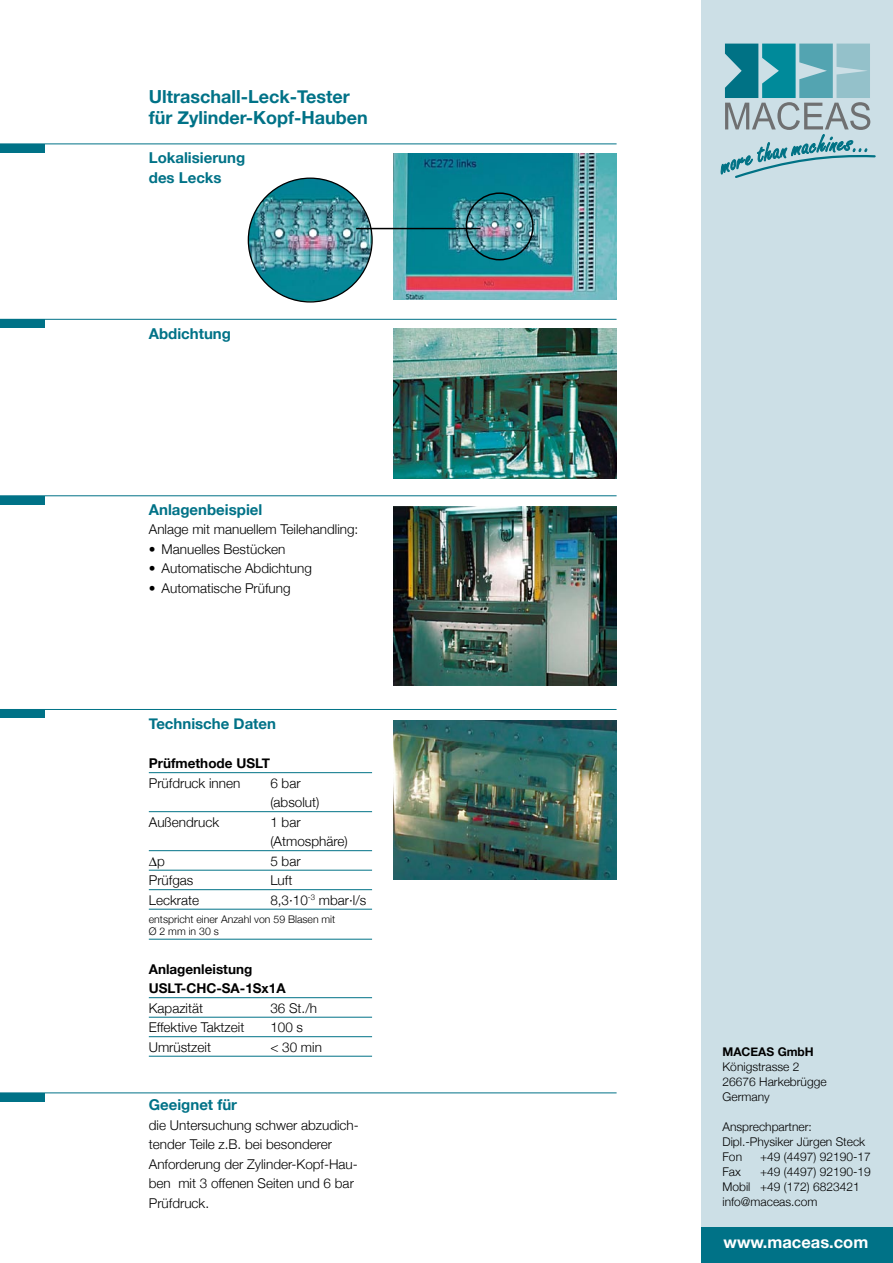
<style>
.page{position:relative;width:893px;height:1263px;background:#fff}
.page>*{position:absolute;margin:0;border:0;box-sizing:border-box;transform-origin:0 0}
.t1{font:700 18px/21.6px "Helvetica Neue";color:#007287}
.t2{font:700 16.5px "Helvetica Neue";color:#fff}
.t3{font:700 15px/19.5px "Helvetica Neue";color:#007287}
.t4{font:300 13.5px/19.5px "Helvetica Neue";color:#000}
.t5{font:700 13.5px/19.5px "Helvetica Neue";color:#000}
.t6{font:300 12px/15px "Helvetica Neue";color:#000}
.t7{font:700 12px "Helvetica Neue";color:#000}
.t8{font:300 10.5px/12px "Helvetica Neue";color:#000}
</style>
<div class="page">
<div style="left:702px;top:0;width:191px;height:1263px;background:#ccdfe6"></div>
<img style="left:393px;top:328px;width:224px;height:151px">
<div style="left:0;top:144px;width:45px;height:8px;background:#007287"></div>
<hr style="left:0;top:144px;width:617px;height:1px;background:#007287">
<div style="left:0;top:319px;width:45px;height:9px;background:#007287"></div>
<hr style="left:0;top:319px;width:617px;height:1px;background:#007287">
<div style="left:0;top:496px;width:45px;height:8px;background:#007287"></div>
<hr style="left:0;top:495px;width:617px;height:1px;background:#007287">
<div style="left:0;top:709px;width:45px;height:9px;background:#007287"></div>
<hr style="left:0;top:709px;width:617px;height:1px;background:#007287">
<img style="left:393px;top:720px;width:224px;height:159px">
<img style="left:393px;top:153px;width:224px;height:147px">
<div style="left:702px;top:1227px;width:191px;height:36px;background:#007287"></div>
<img style="left:248px;top:178px;width:124px;height:124px;border-radius:62px">
<div style="left:466px;top:192px;width:68px;height:68px;border:2px solid #000;border-radius:50%"></div>
<hr style="left:356px;top:228px;width:124px;height:1px;background:#000">
<img style="left:393px;top:507px;width:224px;height:178px">
<div style="left:0;top:1093px;width:45px;height:8px;background:#007287"></div>
<hr style="left:0;top:1092px;width:617px;height:1px;background:#007287">
<svg style="left:720px;top:44px;width:156px;height:134px"></svg>
<hr style="left:149px;top:772px;width:223px;height:1px;background:#007287">
<hr style="left:149px;top:811px;width:223px;height:1px;background:#007287">
<hr style="left:149px;top:850px;width:223px;height:1px;background:#007287">
<hr style="left:149px;top:870px;width:223px;height:1px;background:#007287">
<hr style="left:149px;top:889px;width:223px;height:1px;background:#007287">
<hr style="left:149px;top:909px;width:223px;height:1px;background:#007287">
<hr style="left:149px;top:939px;width:223px;height:1px;background:#007287">
<hr style="left:149px;top:997px;width:223px;height:1px;background:#007287">
<hr style="left:149px;top:1017px;width:223px;height:1px;background:#007287">
<hr style="left:149px;top:1036px;width:223px;height:1px;background:#007287">
<hr style="left:149px;top:1056px;width:223px;height:1px;background:#007287">
<h1 class="t1" style="left:149px;top:85px;width:220px">Ultraschall-Leck-Tester für Zylinder-Kopf-Hauben</h1>
<p class="t3" style="left:149px;top:148px;width:98px">Lokalisierung des Lecks</p>
<p class="t3" style="left:149px;top:324px;width:84px">Abdichtung</p>
<p class="t3" style="left:149px;top:499px;width:115px">Anlagenbeispiel</p>
<p class="t4" style="left:149px;top:519px;width:211px">Anlage mit manuellem Teilehandling:</p>
<p class="t4" style="left:149px;top:539px;width:138px">• Manuelles Bestücken</p>
<p class="t4" style="left:149px;top:558px;width:165px">• Automatische Abdichtung</p>
<p class="t4" style="left:149px;top:578px;width:143px">• Automatische Prüfung</p>
<p class="t3" style="left:149px;top:714px;width:129px">Technische Daten</p>
<p class="t5" style="left:149px;top:753px;width:123px">Prüfmethode USLT</p>
<p class="t4" style="left:149px;top:773px;width:93px">Prüfdruck innen</p>
<p class="t4" style="left:270px;top:773px;width:51px">6 bar (absolut)</p>
<p class="t4" style="left:149px;top:812px;width:72px">Außendruck</p>
<p class="t4" style="left:270px;top:812px;width:79px">1 bar (Atmosphäre)</p>
<p class="t4" style="left:149px;top:851px;width:18px">∆p</p>
<p class="t4" style="left:270px;top:851px;width:32px">5 bar</p>
<p class="t4" style="left:149px;top:870px;width:46px">Prüfgas</p>
<p class="t4" style="left:270px;top:870px;width:23px">Luft</p>
<p class="t4" style="left:149px;top:890px;width:52px">Leckrate</p>
<p class="t4" style="left:270px;top:890px;width:98px">8,3·10<sup>-3</sup> mbar·l/s</p>
<p class="t8" style="left:149px;top:912px;width:188px">entspricht einer Anzahl von 59 Blasen mit<br>Ø 2 mm in 30 s</p>
<p class="t5" style="left:149px;top:959px;width:138px">Anlagenleistung<br>USLT-CHC-SA-1Sx1A</p>
<p class="t4" style="left:149px;top:998px;width:56px">Kapazität</p>
<p class="t4" style="left:270px;top:998px;width:48px">36 St./h</p>
<p class="t4" style="left:149px;top:1017px;width:97px">Effektive Taktzeit</p>
<p class="t4" style="left:270px;top:1017px;width:34px">100 s</p>
<p class="t4" style="left:149px;top:1037px;width:64px">Umrüstzeit</p>
<p class="t4" style="left:270px;top:1037px;width:53px">&lt; 30 min</p>
<p class="t3" style="left:149px;top:1095px;width:90px">Geeignet für</p>
<p class="t4" style="left:149px;top:1115px;width:212px">die Untersuchung schwer abzudich&shy;tender Teile z.B. bei besonderer<br>Anforderung der Zylinder-Kopf-Hau&shy;ben mit 3 offenen Seiten und 6 bar<br>Prüfdruck.</p>
<p class="t7" style="left:722px;top:1044px;width:93px">MACEAS GmbH</p>
<p class="t6" style="left:722px;top:1059px;width:106px">Königstrasse 2<br>26676 Harkebrügge<br>Germany</p>
<p class="t6" style="left:722px;top:1119px;width:144px">Ansprechpartner:<br>Dipl.-Physiker Jürgen Steck<br>Fon</p>
<p class="t6" style="left:760px;top:1149px;width:112px">+49 (4497) 92190-17</p>
<p class="t6" style="left:722px;top:1164px;width:150px;text-indent:38px">+49 (4497) 92190-19<br>Mobil +49 (172) 6823421 info@maceas.com</p>
<p class="t6" style="left:722px;top:1164px;width:20px">Fax</p>
<p class="t2" style="left:724px;top:1232px;width:146px">www.maceas.com</p>
</div>
